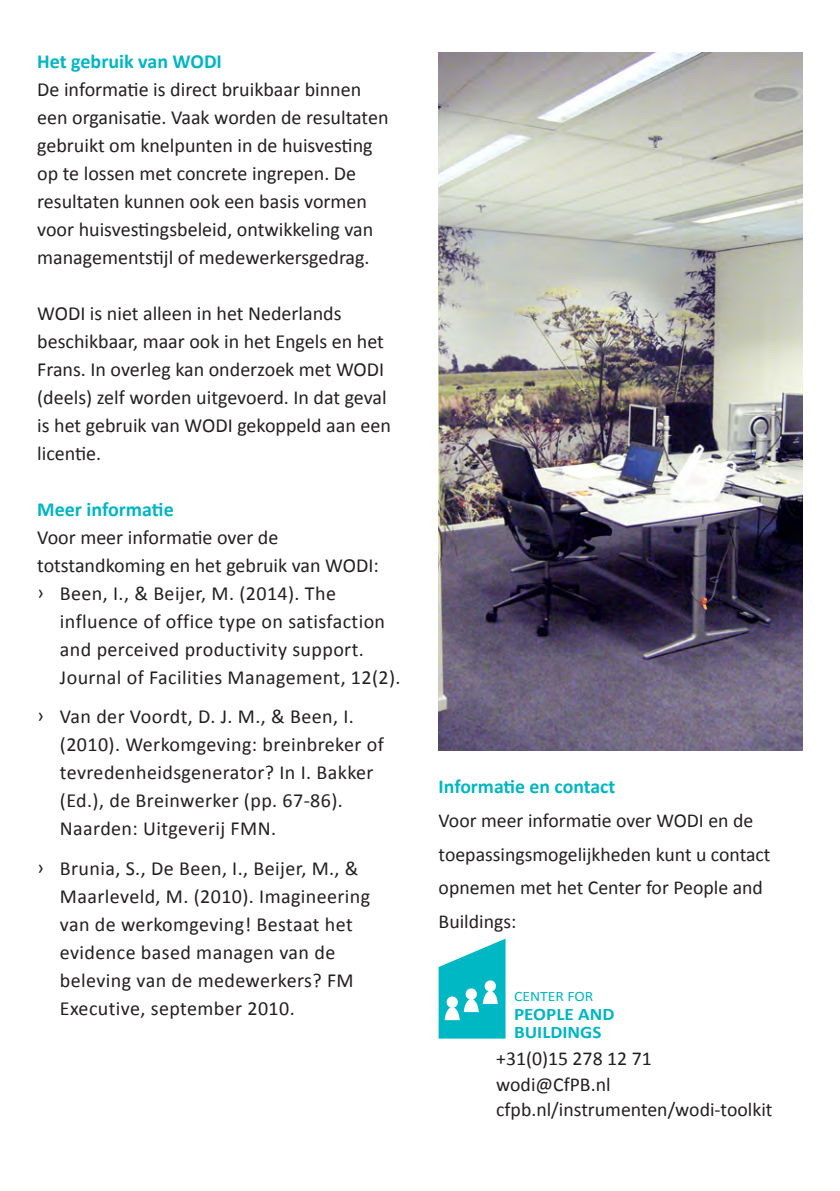
<style>
.page{position:relative;width:840px;height:1191px;background:#fff}
.page>*{position:absolute;margin:0;border:0;box-sizing:border-box;transform-origin:0 0}
.Tekst{font:20px/28px "Calibri";color:#231f20}
.Tekst-2{font:20px/28px "Calibri";letter-spacing:.02em;color:#231f20}
.Colofon_Kop{font:700 20px "Calibri";color:#00b6c4}
.Tekst-3{font:19.8px/33.8px "Calibri";color:#231f20}
.Colofon_Kop-2{font:700 19.8px "Calibri";letter-spacing:-.005em;color:#00b6c4}
.t1{font:700 17.6px/18.4px "Calibri";color:#00b6c4;scale:1.09 1}
.t2{font:14.4px "Calibri";color:#00b6c4;scale:1.09 1}
</style>
<div class="page">
<svg style="left:438px;top:939px;width:67px;height:99px"></svg>
<img style="left:438px;top:53px;width:364px;height:697px">
<p class="Colofon_Kop" style="left:37px;top:48px;width:186px">Het gebruik van WODI</p>
<p class="Tekst" style="left:37px;top:75px;width:352px">De informatie is direct bruikbaar binnen een organisatie. Vaak worden de resultaten gebruikt om knelpunten in de huisvesting op te lossen met concrete ingrepen. De resultaten kunnen ook een basis vormen voor huisvestingsbeleid, ontwikkeling van managementstijl of medewerkersgedrag.</p>
<p class="Tekst" style="left:37px;top:299px;width:355px">WODI is niet alleen in het Nederlands beschikbaar, maar ook in het Engels en het Frans. In overleg kan onderzoek met WODI (deels) zelf worden uitgevoerd. In dat geval is het gebruik van WODI gekoppeld aan een licentie.</p>
<p class="Colofon_Kop" style="left:37px;top:496px;width:138px">Meer informatie</p>
<p class="Tekst" style="left:37px;top:523px;width:343px">Voor meer informatie over de totstandkoming en het gebruik van WODI:</p>
<p class="Tekst-2" style="left:60px;top:579px;width:342px;text-indent:-23px">ͧ Been, I., &amp; Beijer, M. (2014). The influence of office type on satisfaction and perceived productivity support.<br>Journal of Facilities Management, 12(2).</p>
<p class="Tekst-2" style="left:60px;top:702px;width:325px;text-indent:-23px">ͧ Van der Voordt, D. J. M., &amp; Been, I. (2010). Werkomgeving: breinbreker of tevredenheidsgenerator? In I. Bakker (Ed.), de Breinwerker (pp. 67-86).<br>Naarden: Uitgeverij FMN.</p>
<p class="Tekst-2" style="left:60px;top:854px;width:312px;text-indent:-23px">ͧ Brunia, S., De Been, I., Beijer, M., &amp; Maarleveld, M. (2010). Imagineering van de werkomgeving! Bestaat het evidence based managen van de beleving van de medewerkers? FM Executive, september 2010.</p>
<p class="Colofon_Kop-2" style="left:438px;top:773px;width:178px">Informatie en contact</p>
<p class="Tekst-3" style="left:438px;top:803px;width:333px">Voor meer informatie over WODI en de toepassingsmogelijkheden kunt u contact opnemen met het Center for People and<br>Buildings:</p>
<p class="t2" style="left:513px;top:986px;width:74px">CENTER FOR</p>
<p class="t1" style="left:513px;top:1005px;width:94px">PEOPLE AND<br>BUILDINGS</p>
<p class="Tekst-3" style="left:496px;top:1041px;width:157px">+31(0)15 278 12 71</p>
<p class="Tekst-3" style="left:496px;top:1067px;width:116px">wodi@CfPB.nl</p>
<p class="Tekst-3" style="left:496px;top:1092px;width:277px">cfpb.nl/instrumenten/wodi-toolkit</p>
</div>
